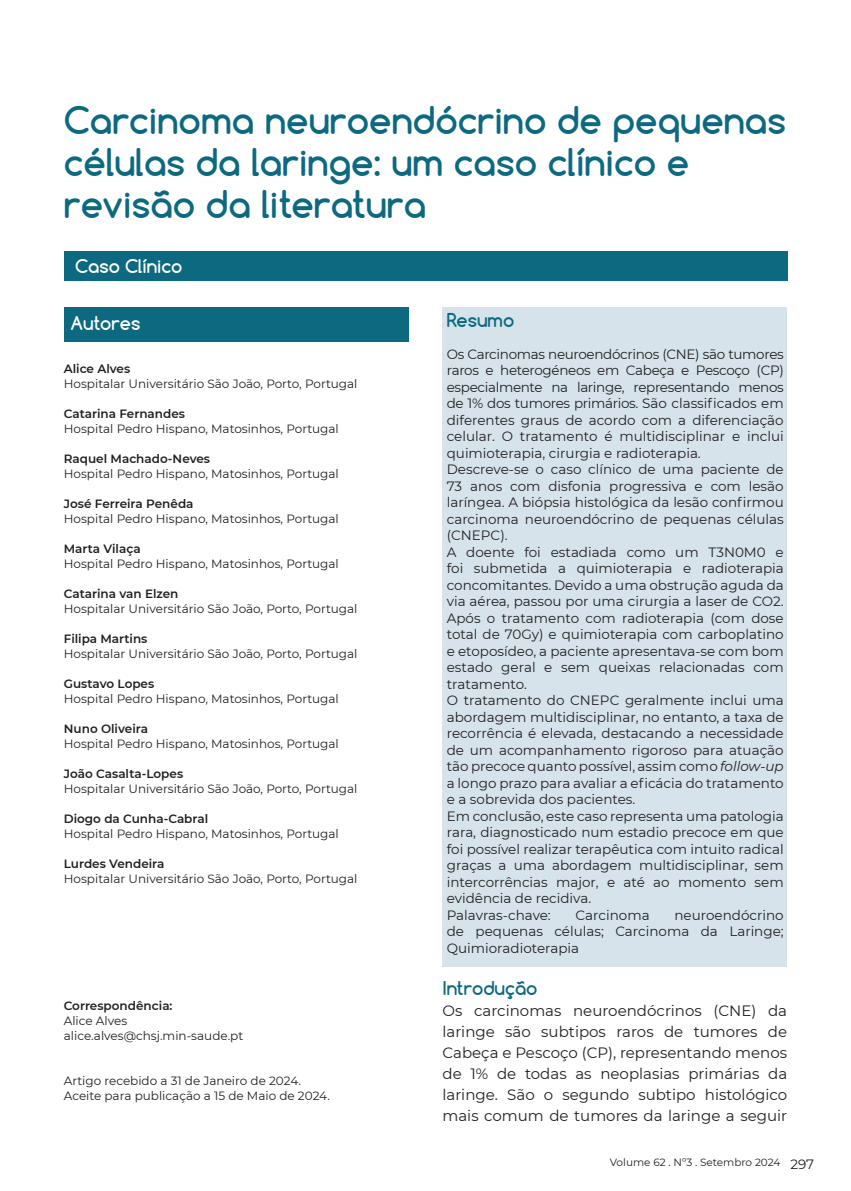
<style>
.page{position:relative;width:851px;height:1191px;background:#fff}
.page>*{position:absolute;margin:0;border:0;box-sizing:border-box;transform-origin:0 0}
.t1{font:700 36px/42px "Comfortaa";color:#0c6980}
.t2{font:700 18px "Comfortaa";color:#fff}
.t3{font:700 18px "Comfortaa";color:#0c6980}
.t4{font:15px/21px "Montserrat";color:#231f20;text-align:justify}
.t5{font:13.5px/16.5px "Montserrat";color:#231f20}
.t6{font:12px/15px "Montserrat";color:#231f20}
.t7{font:600 12px "Montserrat";color:#231f20}
.t8{font:10.5px "Montserrat";color:#231f20}
.s1{font-style:italic}
.s2{font-size:13.5px}
</style>
<div class="page">
<div style="left:64px;top:251px;width:723px;height:30px;background:#0c6980"></div>
<div style="left:64px;top:307px;width:344px;height:35px;background:#0c6980"></div>
<div style="left:442px;top:307px;width:345px;height:660px;background:#d6e3ea"></div>
<h1 class="t1" style="left:64px;top:99px;width:723px">Carcinoma neuroendócrino de pequenas células da laringe: um caso clínico e revisão da literatura</h1>
<h2 class="t2" style="left:75px;top:255px;width:109px">Caso Clínico</h2>
<h2 class="t2" style="left:70px;top:311px;width:71px">Autores</h2>
<p class="t7" style="left:64px;top:361px;width:68px">Alice Alves</p>
<p class="t6" style="left:64px;top:376px;width:295px">Hospitalar Universitário São João, Porto, Portugal</p>
<p class="t7" style="left:64px;top:406px;width:123px">Catarina Fernandes</p>
<p class="t6" style="left:64px;top:421px;width:276px">Hospital Pedro Hispano, Matosinhos, Portugal</p>
<p class="t7" style="left:64px;top:451px;width:148px">Raquel Machado-Neves</p>
<p class="t6" style="left:64px;top:466px;width:276px">Hospital Pedro Hispano, Matosinhos, Portugal</p>
<p class="t7" style="left:64px;top:496px;width:131px">José Ferreira Penêda</p>
<p class="t6" style="left:64px;top:511px;width:276px">Hospital Pedro Hispano, Matosinhos, Portugal</p>
<p class="t7" style="left:64px;top:541px;width:78px">Marta Vilaça</p>
<p class="t6" style="left:64px;top:556px;width:276px">Hospital Pedro Hispano, Matosinhos, Portugal</p>
<p class="t7" style="left:64px;top:586px;width:116px">Catarina van Elzen</p>
<p class="t6" style="left:64px;top:601px;width:295px">Hospitalar Universitário São João, Porto, Portugal</p>
<p class="t7" style="left:64px;top:631px;width:85px">Filipa Martins</p>
<p class="t6" style="left:64px;top:646px;width:295px">Hospitalar Universitário São João, Porto, Portugal</p>
<p class="t7" style="left:64px;top:676px;width:92px">Gustavo Lopes</p>
<p class="t6" style="left:64px;top:691px;width:276px">Hospital Pedro Hispano, Matosinhos, Portugal</p>
<p class="t7" style="left:64px;top:721px;width:86px">Nuno Oliveira</p>
<p class="t6" style="left:64px;top:736px;width:276px">Hospital Pedro Hispano, Matosinhos, Portugal</p>
<p class="t7" style="left:64px;top:766px;width:121px">João Casalta-Lopes</p>
<p class="t6" style="left:64px;top:781px;width:295px">Hospitalar Universitário São João, Porto, Portugal</p>
<p class="t7" style="left:64px;top:811px;width:146px">Diogo da Cunha-Cabral</p>
<p class="t6" style="left:64px;top:826px;width:276px">Hospital Pedro Hispano, Matosinhos, Portugal</p>
<p class="t7" style="left:64px;top:856px;width:102px">Lurdes Vendeira</p>
<p class="t6" style="left:64px;top:871px;width:295px">Hospitalar Universitário São João, Porto, Portugal</p>
<p class="t7" style="left:64px;top:998px;width:110px">Correspondência:</p>
<p class="t6" style="left:64px;top:1013px;width:181px">Alice Alves alice.alves@chsj.min-saude.pt</p>
<p class="t6" style="left:64px;top:1073px;width:267px">Artigo recebido a 31 de Janeiro de 2024.<br>Aceite para publicação a 15 de Maio de 2024.</p>
<h2 class="t3" style="left:446px;top:309px;width:69px">Resumo</h2>
<p class="t5" style="left:446px;top:345px;width:338px">Os Carcinomas neuroendócrinos (CNE) são tumores raros e heterogéneos em Cabeça e Pescoço (CP) especialmente na laringe, representando menos de 1% dos tumores primários. São classificados em diferentes graus de acordo com a diferenciação celular. O tratamento é multidisciplinar e inclui quimioterapia, cirurgia e radioterapia.<br>Descreve-se o caso clínico de uma paciente de 73 anos com disfonia progressiva e com lesão laríngea. A biópsia histológica da lesão confirmou carcinoma neuroendócrino de pequenas células (CNEPC).<br>A doente foi estadiada como um T3N0M0 e foi submetida a quimioterapia e radioterapia concomitantes. Devido a uma obstrução aguda da via aérea, passou por uma cirurgia a laser de CO2.<br>Após o tratamento com radioterapia (com dose total de 70Gy) e quimioterapia com carboplatino e etoposídeo, a paciente apresentava-se com bom estado geral e sem queixas relacionadas com tratamento.<br>O tratamento do CNEPC geralmente inclui uma abordagem multidisciplinar, no entanto, a taxa de recorrência é elevada, destacando a necessidade de um acompanhamento rigoroso para atuação tão precoce quanto possível, assim como <span class="s1">follow-up </span>a longo prazo para avaliar a eficácia do tratamento e a sobrevida dos pacientes.<br>Em conclusão, este caso representa uma patologia rara, diagnosticado num estadio precoce em que foi possível realizar terapêutica com intuito radical graças a uma abordagem multidisciplinar, sem intercorrências major, e até ao momento sem evidência de recidiva.<br>Palavras-chave:</p>
<p class="t5" style="left:446px;top:906px;width:338px;text-align:justify;text-indent:228px">neuroendócrino de pequenas células; Carcinoma da Laringe; Quimioradioterapia</p>
<p class="t5" style="left:575px;top:906px;width:75px">Carcinoma</p>
<h2 class="t3" style="left:442px;top:976px;width:96px">Introdução</h2>
<p class="t4" style="left:442px;top:1000px;width:346px">Os carcinomas neuroendócrinos (CNE) da laringe são subtipos raros de tumores de Cabeça e Pescoço (CP), representando menos de 1% de todas as neoplasias primárias da laringe. São o segundo subtipo histológico mais comum de tumores da laringe a seguir</p>
<p class="t8" style="left:609px;top:1155px;width:206px">Volume 62 . Nº3 . Setembro 2024 <span class="s2">297</span></p>
</div>
